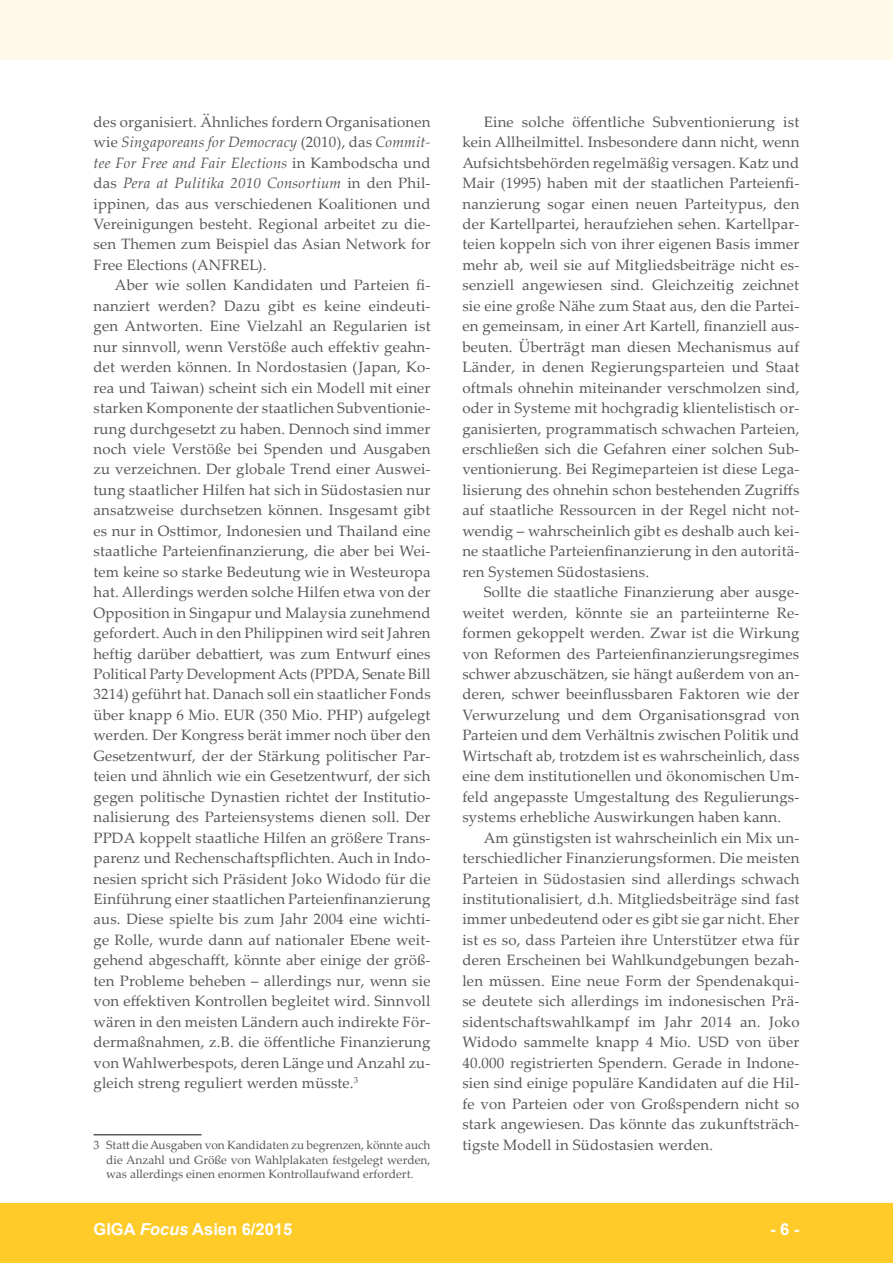
<style>
.page{position:relative;width:893px;height:1263px;background:#fff}
.page>*{position:absolute;margin:0;border:0;box-sizing:border-box;transform-origin:0 0}
.t1{font:700 16.5px "Arial";color:#fff}
.foc__text_fliesstext{font:15px/20.4px "Palatino Linotype";letter-spacing:.01em;color:#57585a;text-align:justify}
.foc__text_1__absatz{font:15px/20.4px "Palatino Linotype";letter-spacing:.01em;color:#57585a;text-align:justify}
.foc__text_fussnoten{font:12px/14.4px "Palatino Linotype";color:#57585a;text-align:justify}
.s1{font-style:italic}
</style>
<div class="page">
<div style="left:0;top:1203px;width:893px;height:60px;background:#fecb29"></div>
<div style="left:0;top:0;width:893px;height:60px;background:#fef9e9"></div>
<hr style="left:94px;top:1134px;width:108px;height:1px;background:#57585a">
<p class="foc__text_1__absatz" style="left:94px;top:111px;width:339px">des organisiert. Ähnliches fordern Organisationen wie <span class="s1">Singaporeans for Democracy</span> (2010), das <span class="s1">Commit&shy;tee For Free and Fair Elections</span> in Kambodscha und das <span class="s1">Pera at Pulitika 2010 Consortium</span> in den Phil&shy;ippinen, das aus verschiedenen Koalitionen und Vereinigungen besteht. Regional arbeitet zu die&shy;sen Themen zum Beispiel das Asian Network for Free Elections (ANFREL).</p>
<p class="foc__text_fliesstext" style="left:94px;top:274px;width:339px;text-indent:21px">Aber wie sollen Kandidaten und Parteien fi&shy;nanziert werden? Dazu gibt es keine eindeuti&shy;gen Antworten. Eine Vielzahl an Regularien ist nur sinnvoll, wenn Verstöße auch effektiv geahn&shy;det werden können. In Nordostasien (Japan, Ko&shy;rea und Taiwan) scheint sich ein Modell mit einer starken Komponente der staatlichen Subventionie&shy;rung durchgesetzt zu haben. Dennoch sind immer noch viele Verstöße bei Spenden und Ausgaben zu verzeichnen. Der globale Trend einer Auswei&shy;tung staatlicher Hilfen hat sich in Südostasien nur ansatzweise durchsetzen können. Insgesamt gibt es nur in Osttimor, Indonesien und Thailand eine staatliche Parteienfinanzierung, die aber bei Wei&shy;tem keine so starke Bedeutung wie in Westeuropa hat. Allerdings werden solche Hilfen etwa von der Opposition in Singapur und Malaysia zunehmend gefordert. Auch in den Philippinen wird seit Jahren heftig darüber debattiert, was zum Entwurf eines Political Party Development Acts (PPDA, Senate Bill 3214) geführt hat. Danach soll ein staatlicher Fonds über knapp 6 Mio. EUR (350 Mio. PHP) aufgelegt werden. Der Kongress berät immer noch über den Gesetzentwurf, der der Stärkung politischer Par&shy;teien und ähnlich wie ein Gesetzentwurf, der sich gegen politische Dynastien richtet der Institutio&shy;nalisierung des Parteiensystems dienen soll. Der PPDA koppelt staatliche Hilfen an größere Trans&shy;parenz und Rechenschaftspflichten. Auch in Indo&shy;nesien spricht sich Präsident Joko Widodo für die Einführung einer staatlichen Parteienfinanzierung aus. Diese spielte bis zum Jahr 2004 eine wichti&shy;ge Rolle, wurde dann auf nationaler Ebene weit&shy;gehend abgeschafft, könnte aber einige der größ&shy;ten Probleme beheben – allerdings nur, wenn sie von effektiven Kontrollen begleitet wird. Sinnvoll wären in den meisten Ländern auch indirekte För&shy;dermaßnahmen, z.B. die öffentliche Finanzierung von Wahlwerbespots, deren Länge und Anzahl zu&shy;gleich streng reguliert werden müsste.<sup>3</sup></p>
<p class="foc__text_fussnoten" style="left:106px;top:1137px;width:326px;text-indent:-13px">3 Statt die Ausgaben von Kandidaten zu begrenzen, könnte auch die Anzahl und Größe von Wahlplakaten festgelegt werden, was allerdings einen enormen Kontrollaufwand erfordert.</p>
<p class="foc__text_fliesstext" style="left:462px;top:111px;width:339px;text-indent:21px">Eine solche öffentliche Subventionierung ist kein Allheilmittel. Insbesondere dann nicht, wenn Aufsichtsbehörden regelmäßig versagen. Katz und Mair (1995) haben mit der staatlichen Parteienfi&shy;nanzierung sogar einen neuen Parteitypus, den der Kartellpartei, heraufziehen sehen. Kartellpar&shy;teien koppeln sich von ihrer eigenen Basis immer mehr ab, weil sie auf Mitgliedsbeiträge nicht es&shy;senziell angewiesen sind. Gleichzeitig zeichnet sie eine große Nähe zum Staat aus, den die Partei&shy;en gemeinsam, in einer Art Kartell, finanziell aus&shy;beuten. Überträgt man diesen Mechanismus auf Länder, in denen Regierungsparteien und Staat oftmals ohnehin miteinander verschmolzen sind, oder in Systeme mit hochgradig klientelistisch or&shy;ganisierten, programmatisch schwachen Parteien, erschließen sich die Gefahren einer solchen Sub&shy;ventionierung. Bei Regimeparteien ist diese Lega&shy;lisierung des ohnehin schon bestehenden Zugriffs auf staatliche Ressourcen in der Regel nicht not&shy;wendig – wahrscheinlich gibt es deshalb auch kei&shy;ne staatliche Parteienfinanzierung in den autoritä&shy;ren Systemen Südostasiens.</p>
<p class="foc__text_fliesstext" style="left:462px;top:581px;width:339px;text-indent:21px">Sollte die staatliche Finanzierung aber ausge&shy;weitet werden, könnte sie an parteiinterne Re&shy;formen gekoppelt werden. Zwar ist die Wirkung von Reformen des Parteienfinanzierungsregimes schwer abzuschätzen, sie hängt außerdem von an&shy;deren, schwer beeinflussbaren Faktoren wie der Verwurzelung und dem Organisationsgrad von Parteien und dem Verhältnis zwischen Politik und Wirtschaft ab, trotzdem ist es wahrscheinlich, dass eine dem institutionellen und ökonomischen Um&shy;feld angepasste Umgestaltung des Regulierungs&shy;systems erhebliche Auswirkungen haben kann.</p>
<p class="foc__text_fliesstext" style="left:462px;top:827px;width:339px;text-indent:21px">Am günstigsten ist wahrscheinlich ein Mix un&shy;terschiedlicher Finanzierungsformen. Die meisten Parteien in Südostasien sind allerdings schwach institutionalisiert, d.h. Mitgliedsbeiträge sind fast immer unbedeutend oder es gibt sie gar nicht. Eher ist es so, dass Parteien ihre Unterstützer etwa für deren Erscheinen bei Wahlkundgebungen bezah&shy;len müssen. Eine neue Form der Spendenakqui&shy;se deutete sich allerdings im indonesischen Prä&shy;sidentschaftswahlkampf im Jahr 2014 an. Joko Widodo sammelte knapp 4 Mio. USD von über 40.000 registrierten Spendern. Gerade in Indone&shy;sien sind einige populäre Kandidaten auf die Hil&shy;fe von Parteien oder von Großspendern nicht so stark angewiesen. Das könnte das zukunftsträch&shy;tigste Modell in Südostasien werden.</p>
<p class="t1" style="left:94px;top:1218px;width:200px">GIGA <span class="s1">Focus</span> Asien 6/2015</p>
<p class="t1" style="left:770px;top:1218px;width:31px">- 6 -</p>
</div>
